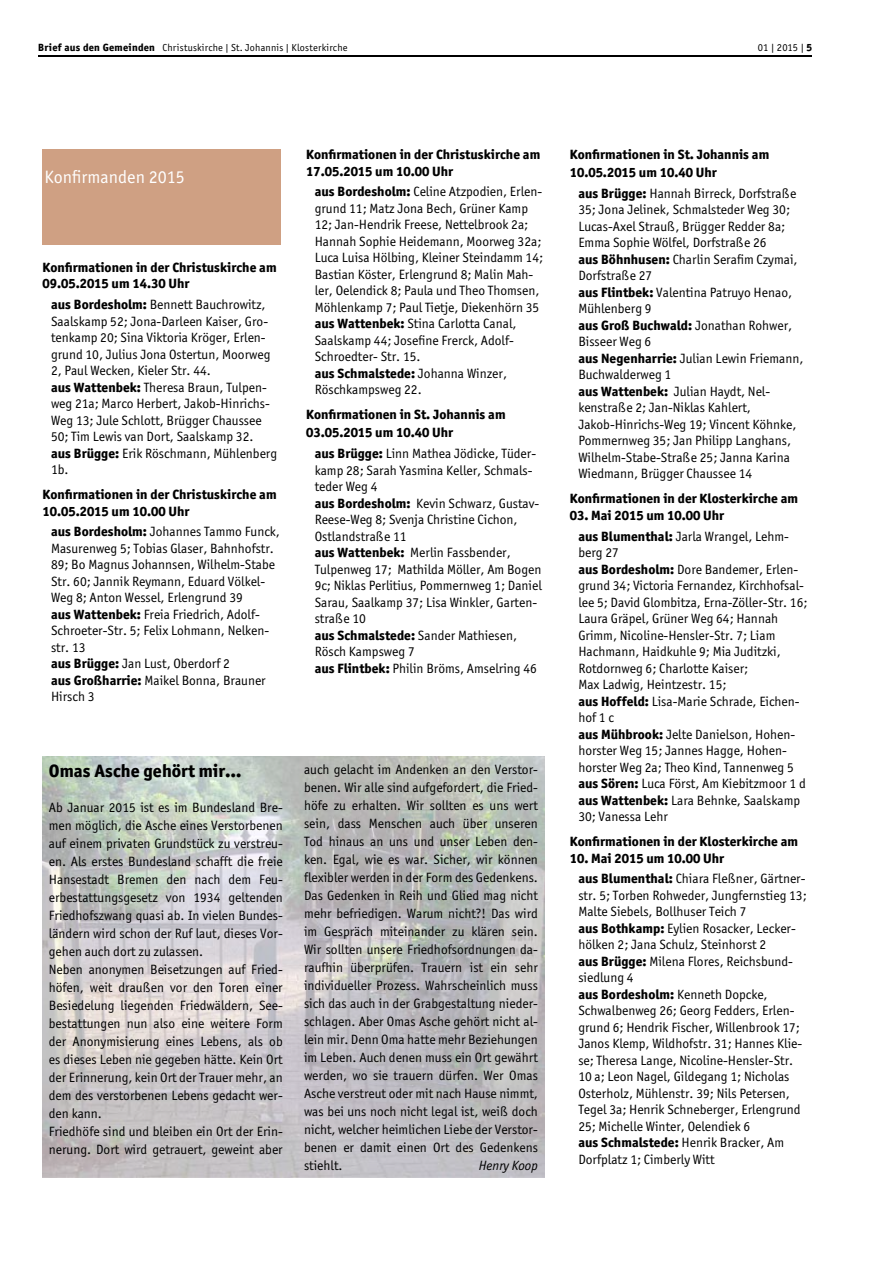
<style>
.page{position:relative;width:893px;height:1263px;background:#fff}
.page>*{position:absolute;margin:0;border:0;box-sizing:border-box;transform-origin:0 0}
.t1{font:800 18px "Officina San ITC";color:#000}
.t2{font:18px "Officina San ITC";color:#fff}
.t3{font:13.5px/16.5px "Officina San ITC";color:#000}
.t4{font:800 13.5px/16.5px "Officina San ITC";color:#000}
.t5{font:italic 13.5px "Officina San ITC";color:#000}
.t6{font:10.5px "Officina San ITC";letter-spacing:.005em;color:#000}
.t7{font:10.2px "Officina San ITC";letter-spacing:.02em;color:#000}
.s1{font-weight:800;font-size:10.5px}
.s2{font-weight:800}
.s3{font-weight:400}
</style>
<div class="page">
<img style="left:43px;top:757px;width:501px;height:421px">
<div style="left:43px;top:149px;width:238px;height:95px;background:#cfa083"></div>
<hr style="left:38px;top:55px;width:774px;height:2px;background:#000">
<p class="t7" style="left:38px;top:41px;width:311px"><span class="s1">Brief aus den Gemeinden</span> Christuskirche | St. Johannis | Klosterkirche</p>
<p class="t6" style="left:758px;top:41px;width:56px">01 | 2015 | <span class="s2">5</span></p>
<h1 class="t2" style="left:45px;top:167px;width:142px">Konfirmanden 2015</h1>
<p class="t4" style="left:43px;top:259px;width:236px">Konfirmationen in der Christuskirche am<br>09.05.2015 um 14.30 Uhr</p>
<p class="t3" style="left:51px;top:296px;width:228px"><span class="s2">aus Bordesholm:</span> Bennett Bauchrowitz, Saalskamp 52; Jona-Darleen Kaiser, Gro&shy;tenkamp 20; Sina Viktoria Kröger, Erlen&shy;grund 10, Julius Jona Ostertun, Moorweg 2, Paul Wecken, Kieler Str. 44.<br><span class="s2">aus Wattenbek:</span> Theresa Braun, Tulpen&shy;weg 21a; Marco Herbert, Jakob-Hinrichs-Weg 13; Jule Schlott, Brügger Chaussee 50; Tim Lewis van Dort, Saalskamp 32.<br><span class="s2">aus Brügge:</span> Erik Röschmann, Mühlenberg 1b.</p>
<p class="t4" style="left:43px;top:486px;width:236px">Konfirmationen in der Christuskirche am<br>10.05.2015 um 10.00 Uhr</p>
<p class="t3" style="left:51px;top:523px;width:230px"><span class="s2">aus Bordesholm:</span> Johannes Tammo Funck, Masurenweg 5; Tobias Glaser, Bahnhofstr.<br>89; Bo Magnus Johannsen, Wilhelm-Stabe Str. 60; Jannik Reymann, Eduard Völkel-Weg 8; Anton Wessel, Erlengrund 39<br><span class="s2">aus Wattenbek:</span> Freia Friedrich, Adolf-Schroeter-Str. 5; Felix Lohmann, Nelken&shy;str. 13<br><span class="s2">aus Brügge:</span> Jan Lust, Oberdorf 2<br><span class="s2">aus Großharrie:</span> Maikel Bonna, Brauner Hirsch 3</p>
<p class="t4" style="left:306px;top:146px;width:236px">Konfirmationen in der Christuskirche am<br>17.05.2015 um 10.00 Uhr</p>
<p class="t3" style="left:315px;top:183px;width:230px"><span class="s2">aus Bordesholm:</span> Celine Atzpodien, Erlen&shy;grund 11; Matz Jona Bech, Grüner Kamp 12; Jan-Hendrik Freese, Nettelbrook 2a; Hannah Sophie Heidemann, Moorweg 32a; Luca Luisa Hölbing, Kleiner Steindamm 14; Bastian Köster, Erlengrund 8; Malin Mah&shy;ler, Oelendick 8; Paula und Theo Thomsen, Möhlenkamp 7; Paul Tietje, Diekenhörn 35 <span class="s2">aus Wattenbek:</span> Stina Carlotta Canal, Saalskamp 44; Josefine Frerck, Adolf-Schroedter- Str. 15.<br><span class="s2">aus Schmalstede:</span> Johanna Winzer, Röschkampsweg 22.</p>
<p class="t4" style="left:306px;top:406px;width:201px;line-height:18px">Konfirmationen in St. Johannis am<br>03.05.2015 um 10.40 Uhr</p>
<p class="t3" style="left:315px;top:445px;width:229px"><span class="s2">aus Brügge:</span> Linn Mathea Jödicke, Tüder&shy;kamp 28; Sarah Yasmina Keller, Schmals&shy;teder Weg 4<br><span class="s2">aus Bordesholm:</span> Kevin Schwarz, Gustav-<br>Reese-Weg 8; Svenja Christine Cichon,<br>Ostlandstraße 11<br><span class="s2">aus Wattenbek:</span> Merlin Fassbender,<br>Tulpenweg 17; Mathilda Möller, Am Bogen<br>9c; Niklas Perlitius, Pommernweg 1; Daniel<br>Sarau, Saalkamp 37; Lisa Winkler, Garten&shy;straße 10<br><span class="s2">aus Schmalstede:</span> Sander Mathiesen,<br>Rösch Kampsweg 7<br><span class="s2">aus Flintbek:</span> Philin Bröms, Amselring 46</p>
<h1 class="t1" style="left:49px;top:760px;width:194px">Omas Asche gehört mir…</h1>
<p class="t3" style="left:49px;top:799px;width:235px;line-height:18px">Ab Januar 2015 ist es im Bundesland Bre&shy;men möglich, die Asche eines Verstorbenen auf einem privaten Grundstück zu verstreu&shy;en. Als erstes Bundesland schafft die freie Hansestadt Bremen den nach dem Feu&shy;erbestattungsgesetz von 1934 geltenden Friedhofszwang quasi ab. In vielen Bundes&shy;ländern wird schon der Ruf laut, dieses Vor&shy;gehen auch dort zu zulassen.<br>Neben anonymen Beisetzungen auf Fried&shy;höfen, weit draußen vor den Toren einer Besiedelung liegenden Friedwäldern, See&shy;bestattungen nun also eine weitere Form der Anonymisierung eines Lebens, als ob es dieses Leben nie gegeben hätte. Kein Ort der Erinnerung, kein Ort der Trauer mehr, an dem des verstorbenen Lebens gedacht wer&shy;den kann.<br>Friedhöfe sind und bleiben ein Ort der Erin&shy;nerung. Dort wird getrauert, geweint aber</p>
<p class="t3" style="left:304px;top:760px;width:235px;line-height:18px;text-align:justify">auch gelacht im Andenken an den Verstor&shy;benen. Wir alle sind aufgefordert, die Fried&shy;höfe zu erhalten. Wir sollten es uns wert sein, dass Menschen auch über unseren Tod hinaus an uns und unser Leben den&shy;ken. Egal, wie es war. Sicher, wir können flexibler werden in der Form des Gedenkens.<br>Das Gedenken in Reih und Glied mag nicht mehr befriedigen. Warum nicht?! Das wird im Gespräch miteinander zu klären sein.<br>Wir sollten unsere Friedhofsordnungen da&shy;raufhin überprüfen. Trauern ist ein sehr individueller Prozess. Wahrscheinlich muss sich das auch in der Grabgestaltung nieder&shy;schlagen. Aber Omas Asche gehört nicht al&shy;lein mir. Denn Oma hatte mehr Beziehungen im Leben. Auch denen muss ein Ort gewährt werden, wo sie trauern dürfen. Wer Omas Asche verstreut oder mit nach Hause nimmt, was bei uns noch nicht legal ist, weiß doch nicht, welcher heimlichen Liebe der Verstor&shy;benen er damit einen Ort des Gedenkens stiehlt.</p>
<p class="t5" style="left:479px;top:1157px;width:61px">Henry Koop</p>
<p class="t4" style="left:570px;top:145px;width:201px;line-height:18px">Konfirmationen in St. Johannis am<br>10.05.2015 um 10.40 Uhr</p>
<p class="t3" style="left:578px;top:185px;width:227px"><span class="s2">aus Brügge:</span> Hannah Birreck, Dorfstraße<br>35; Jona Jelinek, Schmalsteder Weg 30;<br>Lucas-Axel Strauß, Brügger Redder 8a;<br>Emma Sophie Wölfel, Dorfstraße 26<br><span class="s2">aus Böhnhusen:</span> Charlin Serafim Czymai,<br>Dorfstraße 27<br><span class="s2">aus Flintbek:</span> Valentina Patruyo Henao,<br>Mühlenberg 9<br><span class="s2">aus Groß Buchwald:</span> Jonathan Rohwer,<br>Bisseer Weg 6<br><span class="s2">aus Negenharrie:</span> Julian Lewin Friemann,<br>Buchwalderweg 1<br><span class="s2">aus Wattenbek:</span> Julian Haydt, Nel&shy;kenstraße 2; Jan-Niklas Kahlert,<br>Jakob-Hinrichs-Weg 19; Vincent Köhnke,<br>Pommernweg 35; Jan Philipp Langhans,<br>Wilhelm-Stabe-Straße 25; Janna Karina<br>Wiedmann, Brügger Chaussee 14</p>
<p class="t4" style="left:570px;top:490px;width:230px">Konfirmationen in der Klosterkirche am</p>
<p class="t4" style="left:578px;top:505px;width:212px;line-height:20.7px;text-indent:-9px">03. Mai 2015 um 10.00 Uhr<br>aus Blumenthal: <span class="s3">Jarla Wrangel, Lehm-</span></p>
<p class="t3" style="left:578px;top:544px;width:231px">berg 27<br><span class="s2">aus Bordesholm:</span> Dore Bandemer, Erlen&shy;grund 34; Victoria Fernandez, Kirchhofsal&shy;lee 5; David Glombitza, Erna-Zöller-Str. 16; Laura Gräpel, Grüner Weg 64; Hannah Grimm, Nicoline-Hensler-Str. 7; Liam Hachmann, Haidkuhle 9; Mia Juditzki, Rotdornweg 6; Charlotte Kaiser;<br>Max Ladwig, Heintzestr. 15;<br><span class="s2">aus Hoffeld:</span> Lisa-Marie Schrade, Eichen&shy;hof 1 c<br><span class="s2">aus Mühbrook:</span> Jelte Danielson, Hohen&shy;horster Weg 15; Jannes Hagge, Hohen&shy;horster Weg 2a; Theo Kind, Tannenweg 5 <span class="s2">aus Sören:</span> Luca Först, Am Kiebitzmoor 1 d <span class="s2">aus Wattenbek:</span> Lara Behnke, Saalskamp 30; Vanessa Lehr</p>
<p class="t4" style="left:570px;top:833px;width:230px">Konfirmationen in der Klosterkirche am</p>
<p class="t4" style="left:578px;top:847px;width:229px;line-height:20.7px;text-indent:-9px">10. Mai 2015 um 10.00 Uhr<br>aus Blumenthal: <span class="s3">Chiara Fleßner, Gärtner-</span></p>
<p class="t3" style="left:578px;top:887px;width:230px">str. 5; Torben Rohweder, Jungfernstieg 13; Malte Siebels, Bollhuser Teich 7<br><span class="s2">aus Bothkamp:</span> Eylien Rosacker, Lecker&shy;hölken 2; Jana Schulz, Steinhorst 2<br><span class="s2">aus Brügge:</span> Milena Flores, Reichsbund&shy;siedlung 4<br><span class="s2">aus Bordesholm:</span> Kenneth Dopcke, Schwalbenweg 26; Georg Fedders, Erlen&shy;grund 6; Hendrik Fischer, Willenbrook 17; Janos Klemp, Wildhofstr. 31; Hannes Klie&shy;se; Theresa Lange, Nicoline-Hensler-Str.<br>10 a; Leon Nagel, Gildegang 1; Nicholas Osterholz, Mühlenstr. 39; Nils Petersen, Tegel 3a; Henrik Schneberger, Erlengrund 25; Michelle Winter, Oelendiek 6<br><span class="s2">aus Schmalstede:</span> Henrik Bracker, Am Dorfplatz 1; Cimberly Witt</p>
</div>
